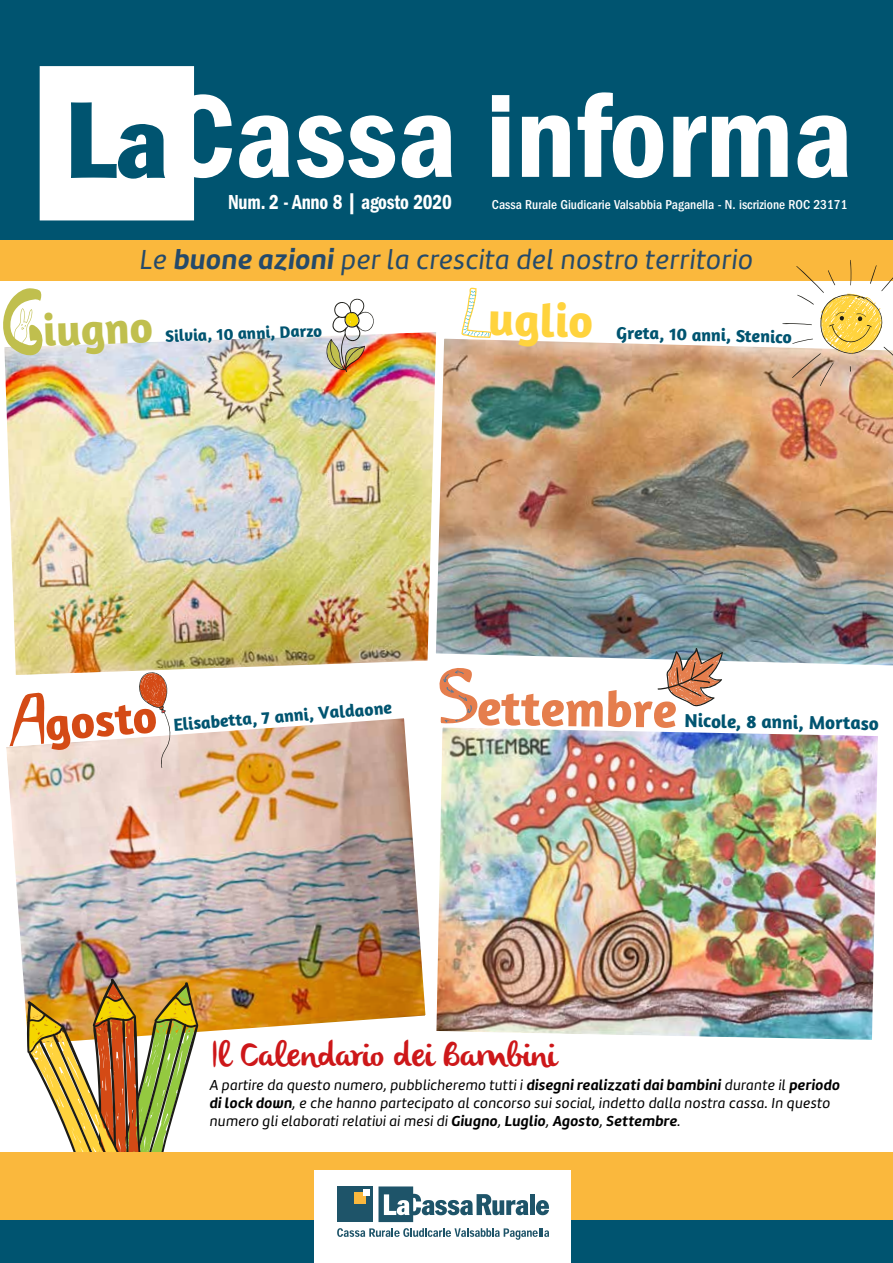
<style>
.page{position:relative;width:893px;height:1263px;background:#fff}
.page>*{position:absolute;margin:0;border:0;box-sizing:border-box;transform-origin:0 0}
.t1{font:700 50.7px "Amaranth";color:#e57e4d}
.t2{font:700 47.25px "Amaranth";color:#ffd33d}
.t3{font:700 47.1px "Amaranth";color:#d44a15}
.t4{font:700 44.7px "Amaranth";color:#c0bf4e}
.t5{font:34.5px "olivier";color:#cd1719}
.t6{font:italic 28.5px "Marine";letter-spacing:.02em;color:#254a6a}
.t7{font:21px "ITC Franklin Gothic Std Dm Cd";letter-spacing:-.01em;color:#fff;scale:.91 1}
.t8{font:700 19.05px "Amaranth";color:#005470}
.t9{font:700 17.85px "Amaranth";color:#005470}
.t10{font:700 17.7px "Amaranth";color:#005470}
.t11{font:700 16.8px "Amaranth";color:#005470}
.t12{font:italic 15px/18px "Marine";letter-spacing:.02em;color:#000}
.t13{font:500 condensed 13.35px "ITC Franklin Gothic Std";color:#fff}
.s1{font-weight:700}
</style>
<div class="page">
<img style="left:5px;top:332px;width:418px;height:343px">
<svg style="left:3px;top:288px;width:40px;height:75px"></svg>
<div style="left:0;top:1192px;width:893px;height:71px;background:#005470"></div>
<div style="left:0;top:0;width:893px;height:240px;background:#005470"></div>
<svg style="left:40px;top:66px;width:412px;height:154px"></svg>
<svg style="left:492px;top:95px;width:17px;height:82px"></svg>
<svg style="left:522px;top:115px;width:48px;height:62px"></svg>
<svg style="left:578px;top:92px;width:85px;height:86px"></svg>
<svg style="left:673px;top:116px;width:33px;height:61px"></svg>
<svg style="left:712px;top:115px;width:76px;height:62px"></svg>
<svg style="left:797px;top:115px;width:51px;height:63px"></svg>
<img style="left:423px;top:331px;width:470px;height:335px">
<svg style="left:461px;top:288px;width:30px;height:50px"></svg>
<img style="left:6px;top:718px;width:417px;height:316px">
<svg style="left:9px;top:692px;width:36px;height:54px"></svg>
<img style="left:423px;top:727px;width:455px;height:313px">
<svg style="left:439px;top:668px;width:39px;height:56px"></svg>
<svg style="left:657px;top:648px;width:66px;height:59px"></svg>
<svg style="left:139px;top:672px;width:32px;height:96px"></svg>
<img style="left:326px;top:298px;width:49px;height:74px">
<img style="left:27px;top:978px;width:171px;height:174px">
<div style="left:0;top:1152px;width:893px;height:67px;background:#fab83d"></div>
<div style="left:315px;top:1170px;width:256px;height:93px;background:#fff"></div>
<div style="left:337px;top:1186px;width:35px;height:36px;background:#1e5469"></div>
<div style="left:355px;top:1192px;width:11px;height:12px;background:#fab83d"></div>
<svg style="left:363px;top:1189px;width:6px;height:6px"></svg>
<svg style="left:536px;top:1200px;width:13px;height:15px"></svg>
<div style="left:530px;top:1194px;width:5px;height:21px;background:#1e5469"></div>
<svg style="left:378px;top:1186px;width:150px;height:36px"></svg>
<svg style="left:337px;top:1228px;width:212px;height:12px"></svg>
<div style="left:0;top:240px;width:893px;height:41px;background:#fab83d"></div>
<svg style="left:782px;top:323px;width:30px;height:2px"></svg>
<svg style="left:796px;top:266px;width:28px;height:27px"></svg>
<svg style="left:792px;top:353px;width:29px;height:25px"></svg>
<svg style="left:820px;top:362px;width:14px;height:24px"></svg>
<svg style="left:792px;top:339px;width:21px;height:5px"></svg>
<svg style="left:797px;top:295px;width:17px;height:10px"></svg>
<svg style="left:820px;top:260px;width:73px;height:114px"></svg>
<h3 class="t7" style="left:228px;top:190px;width:247px">Num. 2 - Anno 8 | agosto 2020</h3>
<p class="t13" style="left:492px;top:197px;width:357px">Cassa Rurale Giudicarie Valsabbia Paganella - N. iscrizione ROC 23171</p>
<h3 class="t6" style="left:140px;top:241px;width:615px">Le <span class="s1">buone azioni</span> per la crescita del nostro territorio</h3>
<h3 class="t4" style="left:42px;top:302px;width:111px;rotate:-2deg">iugno</h3>
<p class="t11" style="left:165px;top:325px;width:158px;rotate:-2deg">Silvia, 10 anni, Darzo</p>
<h2 class="t2" style="left:489px;top:290px;width:107px;rotate:1deg">uglio</h2>
<p class="t9" style="left:616px;top:322px;width:177px;rotate:1deg">Greta, 10 anni, Stenico</p>
<h3 class="t3" style="left:42px;top:695px;width:114px;rotate:-5deg">gosto</h3>
<p class="t10" style="left:173px;top:714px;width:221px;rotate:-5deg">Elisabetta, 7 anni, Valdaone</p>
<h1 class="t1" style="left:478px;top:675px;width:201px;rotate:1deg">ettembre</h1>
<p class="t8" style="left:685px;top:708px;width:196px;rotate:1deg">Nicole, 8 anni, Mortaso</p>
<h3 class="t5" style="left:210px;top:1034px;width:348px">|l Calendario dei Bambini</h3>
<p class="t12" style="left:210px;top:1076px;width:632px">A partire da questo numero, pubblicheremo tutti i <span class="s1">disegni realizzati dai bambini</span> durante il <span class="s1">periodo di lock down</span>, e che hanno partecipato al concorso sui social, indetto dalla nostra cassa. In questo numero gli elaborati relativi ai mesi di <span class="s1">Giugno</span>, <span class="s1">Luglio</span>, <span class="s1">Agosto</span>, <span class="s1">Settembre</span>.</p>
</div>
